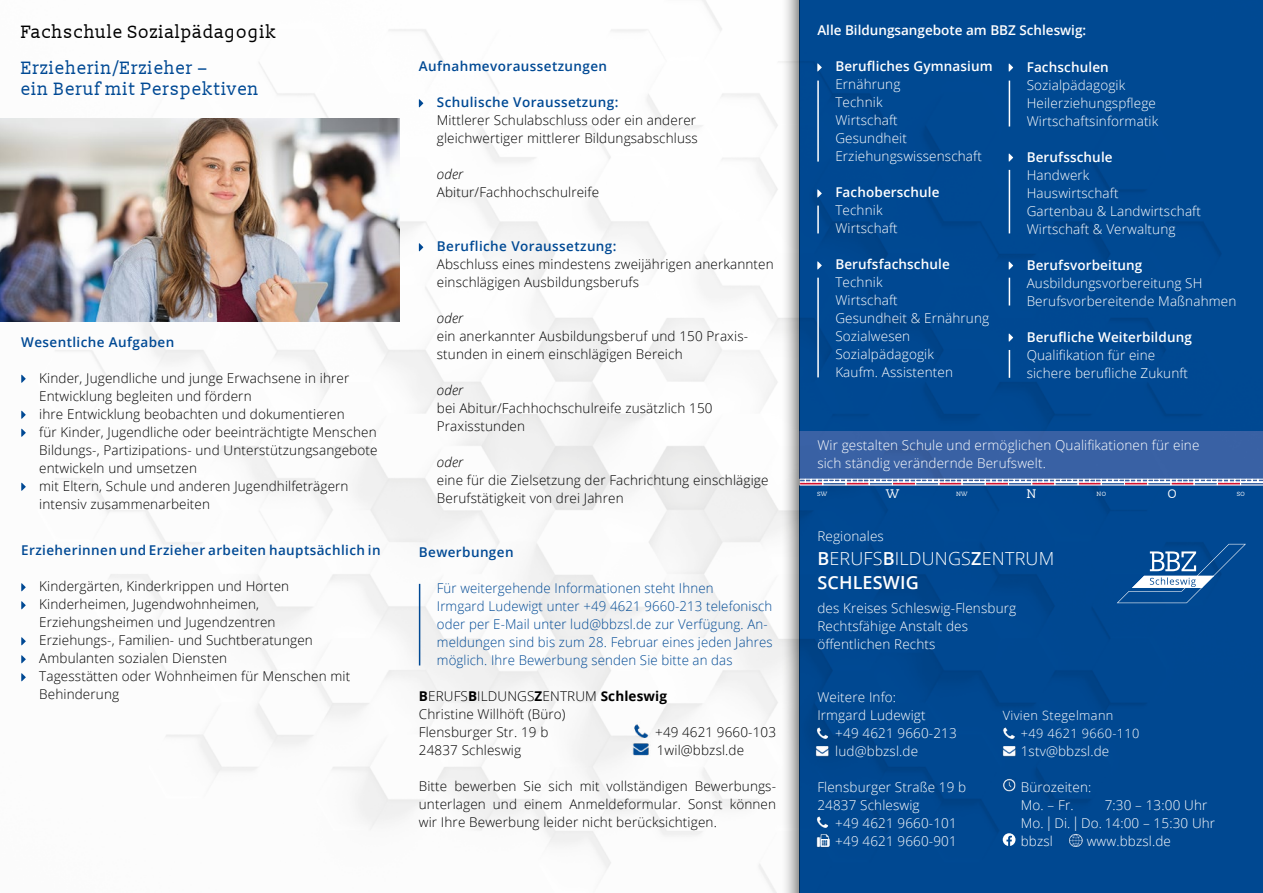
<style>
.page{position:relative;width:1263px;height:893px;background:#fff}
.page>*{position:absolute;margin:0;border:0;box-sizing:border-box;transform-origin:0 0}
.t1{font:18px/20.2px "Slabo 13 px";letter-spacing:.03em;color:#004994}
.t2{font:300 18px/24px "Open Sans";letter-spacing:.01em;color:#fff}
.t3{font:18px "Slabo 13 px";letter-spacing:.03em;color:#000}
.t4{font:300 13.5px/18px "Open Sans";letter-spacing:.01em;color:#000}
.t5{font:300 13.5px/18px "Open Sans";letter-spacing:.01em;color:#fff}
.t6{font:300 13.5px/18px "Open Sans";letter-spacing:.01em;color:#004994}
.t7{font:600 13.5px "Open Sans";letter-spacing:.03em;color:#004994}
.t8{font:600 13.5px "Open Sans";letter-spacing:.01em;color:#fff}
.t9{font:italic 300 13.5px "Open Sans";letter-spacing:.01em;color:#000}
.t10{font:300 12.75px/18px "Open Sans";letter-spacing:.03em;color:#fff}
.t11{font:12.6px "Slabo 13 px";color:#fff}
.t12{font:6.15px "Slabo 13 px";letter-spacing:.025em;color:#fff}
.s1{font-weight:600}
.s2{font-weight:700}
.s3{font-size:18.9px}
</style>
<div class="page">
<img style="left:0;top:0;width:1263px;height:893px">
<div style="left:799px;top:432px;width:464px;height:47px;background:#3961a4"></div>
<svg style="left:1117px;top:544px;width:129px;height:59px;background:#2b67a3"></svg>
<svg style="left:799px;top:479px;width:464px;height:6px"></svg>
<img style="left:814px;top:812px;width:17px;height:17px">
<img style="left:814px;top:832px;width:17px;height:17px">
<svg style="left:21px;top:375px;width:5px;height:8px"></svg>
<svg style="left:21px;top:411px;width:5px;height:8px"></svg>
<svg style="left:21px;top:429px;width:5px;height:8px"></svg>
<svg style="left:21px;top:483px;width:5px;height:8px"></svg>
<svg style="left:21px;top:583px;width:5px;height:8px"></svg>
<svg style="left:21px;top:601px;width:5px;height:8px"></svg>
<svg style="left:21px;top:637px;width:5px;height:8px"></svg>
<svg style="left:21px;top:655px;width:5px;height:8px"></svg>
<svg style="left:21px;top:673px;width:5px;height:8px"></svg>
<svg style="left:419px;top:99px;width:4px;height:8px"></svg>
<svg style="left:419px;top:243px;width:4px;height:8px"></svg>
<svg style="left:776px;top:0;width:23px;height:893px"></svg>
<img style="left:0;top:118px;width:400px;height:203px">
<hr style="left:817px;top:81px;width:2px;height:81px;background:#fff">
<hr style="left:817px;top:206px;width:2px;height:27px;background:#fff">
<hr style="left:817px;top:278px;width:2px;height:99px;background:#fff">
<hr style="left:419px;top:584px;width:1px;height:81px;background:#004994">
<img style="left:631px;top:722px;width:20px;height:17px">
<img style="left:631px;top:741px;width:20px;height:17px">
<svg style="left:817px;top:63px;width:5px;height:8px"></svg>
<svg style="left:817px;top:189px;width:5px;height:8px"></svg>
<svg style="left:817px;top:261px;width:5px;height:8px"></svg>
<svg style="left:1009px;top:64px;width:4px;height:8px"></svg>
<svg style="left:1009px;top:154px;width:4px;height:8px"></svg>
<svg style="left:1009px;top:262px;width:4px;height:8px"></svg>
<svg style="left:1009px;top:334px;width:4px;height:8px"></svg>
<hr style="left:1009px;top:81px;width:1px;height:45px;background:#fff">
<hr style="left:1009px;top:170px;width:1px;height:63px;background:#fff">
<svg style="left:1009px;top:278px;width:1px;height:28px"></svg>
<svg style="left:1009px;top:350px;width:1px;height:28px"></svg>
<img style="left:814px;top:723px;width:17px;height:17px">
<img style="left:814px;top:742px;width:17px;height:17px">
<img style="left:1067px;top:831px;width:17px;height:17px">
<img style="left:1001px;top:777px;width:17px;height:17px">
<svg style="left:1003px;top:833px;width:12px;height:13px"></svg>
<img style="left:1000px;top:723px;width:17px;height:17px">
<img style="left:1001px;top:742px;width:17px;height:17px">
<h1 class="t3" style="left:21px;top:21px;width:257px">Fachschule Sozialpädagogik</h1>
<p class="t8" style="left:817px;top:21px;width:270px">Alle Bildungsangebote am BBZ Schleswig:</p>
<p class="t8" style="left:835px;top:57px;width:159px">Berufliches Gymnasium</p>
<p class="t5" style="left:835px;top:75px;width:148px">Ernährung<br>Technik<br>Wirtschaft<br>Gesundheit<br>Erziehungswissenschaft</p>
<p class="t8" style="left:835px;top:183px;width:106px">Fachoberschule</p>
<p class="t5" style="left:835px;top:201px;width:64px">Technik<br>Wirtschaft</p>
<p class="t8" style="left:835px;top:255px;width:116px">Berufsfachschule</p>
<p class="t5" style="left:835px;top:273px;width:155px">Technik<br>Wirtschaft<br>Gesundheit &amp; Ernährung<br>Sozialwesen<br>Sozialpädagogik<br>Kaufm. Assistenten</p>
<h1 class="t1" style="left:21px;top:58px;width:239px">Erzieherin/Erzieher –<br>ein Beruf mit Perspektiven</h1>
<p class="t7" style="left:419px;top:57px;width:190px">Aufnahmevoraussetzungen</p>
<p class="t7" style="left:437px;top:93px;width:183px">Schulische Voraussetzung:</p>
<p class="t4" style="left:437px;top:111px;width:262px">Mittlerer Schulabschluss oder ein anderer gleichwertiger mittlerer Bildungsabschluss</p>
<p class="t9" style="left:437px;top:165px;width:28px">oder</p>
<p class="t4" style="left:437px;top:183px;width:164px">Abitur/Fachhochschulreife</p>
<p class="t8" style="left:1027px;top:57px;width:84px">Fachschulen</p>
<p class="t5" style="left:1027px;top:75px;width:133px">Sozialpädagogik<br>Heilerziehungspflege<br>Wirtschaftsinformatik</p>
<p class="t8" style="left:1027px;top:147px;width:87px">Berufsschule</p>
<p class="t5" style="left:1027px;top:165px;width:176px">Handwerk<br>Hauswirtschaft<br>Gartenbau &amp; Landwirtschaft<br>Wirtschaft &amp; Verwaltung</p>
<p class="t8" style="left:1027px;top:255px;width:117px">Berufsvorbeitung</p>
<p class="t5" style="left:1027px;top:273px;width:211px">Ausbildungsvorbereitung SH<br>Berufsvorbereitende Maßnahmen</p>
<p class="t8" style="left:1027px;top:327px;width:167px">Berufliche Weiterbildung</p>
<p class="t5" style="left:1027px;top:345px;width:163px">Qualifikation für eine sichere berufliche Zukunft</p>
<p class="t7" style="left:437px;top:237px;width:181px">Berufliche Voraussetzung:</p>
<p class="t4" style="left:437px;top:255px;width:338px">Abschluss eines mindestens zweijährigen anerkannten einschlägigen Ausbildungsberufs</p>
<p class="t9" style="left:437px;top:309px;width:28px">oder</p>
<p class="t4" style="left:437px;top:327px;width:313px">ein anerkannter Ausbildungsberuf und 150 Praxis&shy;stunden in einem einschlägigen Bereich</p>
<p class="t9" style="left:437px;top:381px;width:28px">oder</p>
<p class="t4" style="left:437px;top:399px;width:277px">bei Abitur/Fachhochschulreife zusätzlich 150<br>Praxisstunden</p>
<p class="t9" style="left:437px;top:453px;width:28px">oder</p>
<p class="t4" style="left:437px;top:471px;width:333px">eine für die Zielsetzung der Fachrichtung einschlägige<br>Berufstätigkeit von drei Jahren</p>
<p class="t7" style="left:21px;top:333px;width:155px">Wesentliche Aufgaben</p>
<p class="t4" style="left:39px;top:368px;width:340px">Kinder, Jugendliche und junge Erwachsene in ihrer Entwicklung begleiten und fördern<br>ihre Entwicklung beobachten und dokumentieren<br>für Kinder, Jugendliche oder beeinträchtigte Menschen Bildungs-, Partizipations- und Unterstützungsangebote entwickeln und umsetzen<br>mit Eltern, Schule und anderen Jugendhilfeträgern intensiv zusammenarbeiten</p>
<p class="t7" style="left:21px;top:541px;width:361px">Erzieherinnen und Erzieher arbeiten hauptsächlich in</p>
<p class="t4" style="left:39px;top:577px;width:312px">Kindergärten, Kinderkrippen und Horten Kinderheimen, Jugendwohnheimen, Erziehungsheimen und Jugendzentren Erziehungs-, Familien- und Suchtberatungen Ambulanten sozialen Diensten<br>Tagesstätten oder Wohnheimen für Menschen mit Behinderung</p>
<p class="t5" style="left:817px;top:436px;width:384px">Wir gestalten Schule und ermöglichen Qualifikationen für eine sich ständig verändernde Berufswelt.</p>
<p class="t12" style="left:818px;top:490px;width:11px">SW</p>
<p class="t11" style="left:887px;top:486px;width:14px">W</p>
<p class="t12" style="left:956px;top:490px;width:13px">NW</p>
<p class="t11" style="left:1027px;top:486px;width:11px">N</p>
<p class="t11" style="left:1168px;top:486px;width:11px">O</p>
<p class="t12" style="left:1097px;top:490px;width:11px">NO</p>
<p class="t12" style="left:1237px;top:490px;width:10px">SO</p>
<p class="t5" style="left:817px;top:526px;width:68px">Regionales</p>
<h1 class="t2" style="left:817px;top:546px;width:238px"><span class="s1">B</span>ERUFS<span class="s1">B</span>ILDUNGS<span class="s1">Z</span>ENTRUM<br><span class="s1">SCHLESWIG</span></h1>
<p class="t5" style="left:817px;top:598px;width:200px">des Kreises Schleswig-Flensburg<br>Rechtsfähige Anstalt des öffentlichen Rechts</p>
<p class="t7" style="left:419px;top:543px;width:96px">Bewerbungen</p>
<p class="t6" style="left:437px;top:579px;width:337px">Für weitergehende Informationen steht Ihnen<br>Irmgard Ludewigt unter +49 4621 9660-213 telefonisch oder per E-Mail unter lud@bbzsl.de zur Verfügung. An&shy;meldungen sind bis zum 28. Februar eines jeden Jahres möglich. Ihre Bewerbung senden Sie bitte an das</p>
<p class="t4" style="left:419px;top:687px;width:250px"><span class="s2">B</span>ERUFS<span class="s2">B</span>ILDUNGS<span class="s2">Z</span>ENTRUM <span class="s2">Schleswig<br></span>Christine Willhöft (Büro)<br>Flensburger Str. 19 b</p>
<p class="t5" style="left:817px;top:688px;width:80px">Weitere Info:</p>
<p class="t5" style="left:817px;top:706px;width:110px">Irmgard Ludewigt</p>
<p class="t5" style="left:835px;top:724px;width:123px">+49 4621 9660-213</p>
<p class="t5" style="left:835px;top:742px;width:84px">lud@bbzsl.de</p>
<p class="t5" style="left:817px;top:778px;width:150px">Flensburger Straße 19 b<br>24837 Schleswig</p>
<p class="t5" style="left:835px;top:814px;width:123px">+49 4621 9660-101 +49 4621 9660-901</p>
<p class="t10" style="left:1021px;top:706px;width:120px;text-indent:-18px">Vivien Stegelmann<br>+49 4621 9660-110</p>
<p class="t5" style="left:1021px;top:741px;width:90px">1stv@bbzsl.de</p>
<p class="t5" style="left:1021px;top:777px;width:72px">Bürozeiten:<br>Mo. – Fr.</p>
<p class="t4" style="left:655px;top:723px;width:122px">+49 4621 9660-103</p>
<p class="t4" style="left:419px;top:741px;width:104px">24837 Schleswig</p>
<p class="t4" style="left:657px;top:741px;width:89px">1wil@bbzsl.de</p>
<p class="t4" style="left:419px;top:777px;width:359px;text-align:justify">Bitte bewerben Sie sich mit vollständigen Bewerbungs&shy;unterlagen und einem Anmeldeformular. Sonst können wir Ihre Bewerbung leider nicht berücksichtigen.</p>
<p class="t5" style="left:1021px;top:795px;width:196px;text-indent:84px">7:30 – 13:00 Uhr<br>Mo. <span class="s3">l</span> Di. <span class="s3">l</span> Do. 14:00 – 15:30 Uhr bbzsl</p>
<p class="t5" style="left:1087px;top:831px;width:86px">www.bbzsl.de</p>
</div>
